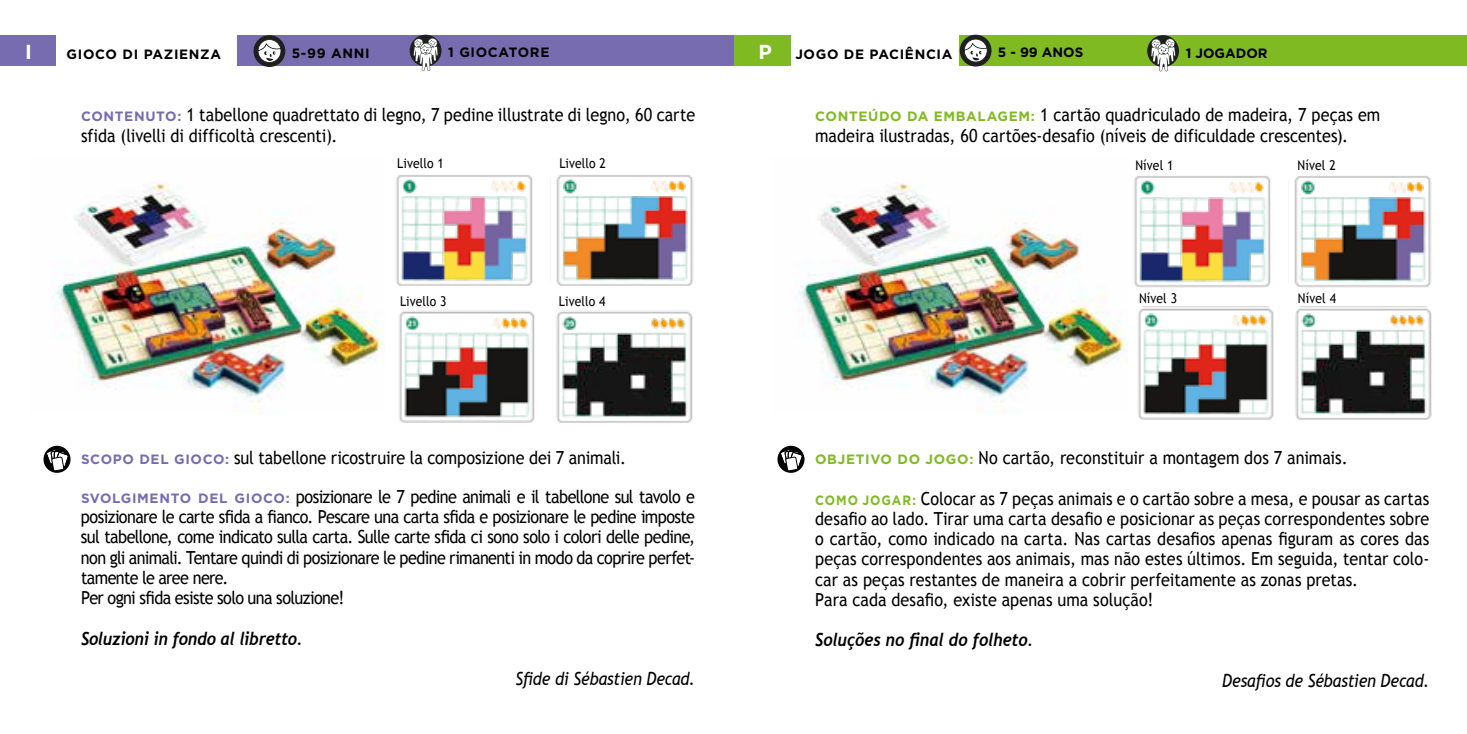
<style>
.page{position:relative;width:1467px;height:734px;background:#fff}
.page>*{position:absolute;margin:0;border:0;box-sizing:border-box;transform-origin:0 0}
.t1{font:700 20.25px "Gotham";color:#fff}
.t2{font:18px/20.2px "Trebuchet MS";letter-spacing:-.005em;color:#000;scale:.9 1}
.t3{font:18px/20.2px "Trebuchet MS";letter-spacing:-.04em;color:#000;scale:.9 1}
.t4{font:italic 700 18px "Trebuchet";letter-spacing:-.005em;color:#000;scale:.9 1}
.t5{font:italic 18px "Trebuchet MS";letter-spacing:-.01em;color:#000;scale:.9 1}
.t6{font:700 13.5px "Gotham";letter-spacing:.05em;color:#000}
.t7{font:13.5px "Trebuchet MS";letter-spacing:.005em;color:#000;scale:.9 1}
.t8{font:700 13.5px "Gotham";color:#000}
.s1{font-size:20.25px;color:#fff}
.s2{font-family:"Gotham";font-weight:700;font-size:13.5px;color:#776cb0}
.s3{font-family:"Gotham";font-weight:700;font-size:13.5px;color:#7fba23}
</style>
<div class="page">
<div style="left:0;top:36px;width:56px;height:30px;background:#776cb0"></div>
<div style="left:733px;top:36px;width:58px;height:30px;background:#7fba23"></div>
<div style="left:237px;top:36px;width:496px;height:30px;background:#776cb0"></div>
<div style="left:959px;top:36px;width:508px;height:30px;background:#7fba23"></div>
<div style="left:254px;top:35px;width:31px;height:32px;background:#201f1f;border-radius:50%"></div>
<svg style="left:258px;top:39px;width:23px;height:24px"></svg>
<div style="left:960px;top:35px;width:31px;height:31px;background:#201f1f;border-radius:50%"></div>
<svg style="left:964px;top:39px;width:24px;height:23px"></svg>
<svg style="left:777px;top:445px;width:27px;height:28px"></svg>
<svg style="left:779px;top:448px;width:24px;height:24px"></svg>
<svg style="left:44px;top:445px;width:27px;height:28px"></svg>
<svg style="left:45px;top:448px;width:24px;height:24px"></svg>
<div style="left:410px;top:35px;width:31px;height:31px;background:#201f1f;border-radius:50%"></div>
<svg style="left:413px;top:38px;width:25px;height:33px"></svg>
<svg style="left:1147px;top:35px;width:32px;height:32px"></svg>
<svg style="left:1151px;top:39px;width:24px;height:32px"></svg>
<img style="left:396px;top:175px;width:137px;height:111px">
<img style="left:556px;top:175px;width:137px;height:111px">
<img style="left:399px;top:310px;width:136px;height:112px">
<img style="left:556px;top:310px;width:137px;height:113px">
<img style="left:54px;top:183px;width:330px;height:231px">
<img style="left:1134px;top:176px;width:137px;height:111px">
<img style="left:1294px;top:176px;width:137px;height:111px">
<img style="left:1138px;top:307px;width:136px;height:112px">
<img style="left:1295px;top:307px;width:137px;height:113px">
<img style="left:797px;top:183px;width:330px;height:231px">
<p class="t1" style="left:25px;top:40px;width:8px">I</p>
<p class="t6" style="left:67px;top:46px;width:156px">GIOCO DI PAZIENZA</p>
<p class="t6" style="left:292px;top:45px;width:79px">5-99 ANNI</p>
<p class="t6" style="left:758px;top:46px;width:196px"><span class="s1">P</span> JOGO DE PACIÊNCIA</p>
<p class="t6" style="left:998px;top:45px;width:87px">5 - 99 ANOS</p>
<p class="t6" style="left:448px;top:45px;width:103px">1 GIOCATORE</p>
<p class="t8" style="left:1186px;top:45px;width:83px">1 JOGADOR</p>
<p class="t2" style="left:81px;top:105px;width:684px"><span class="s2">CONTENUTO:</span> 1 tabellone quadrettato di legno, 7 pedine illustrate di legno, 60 carte sfida (livelli di difficoltà crescenti).</p>
<p class="t2" style="left:815px;top:105px;width:630px"><span class="s3">CONTEÚDO DA EMBALAGEM:</span> 1 cartão quadriculado de madeira, 7 peças em madeira ilustradas, 60 cartões-desafio (níveis de dificuldade crescentes).</p>
<p class="t7" style="left:397px;top:156px;width:53px">Livello 1</p>
<p class="t7" style="left:559px;top:156px;width:53px">Livello 2</p>
<p class="t7" style="left:1135px;top:157px;width:44px">Nível 1</p>
<p class="t7" style="left:1298px;top:157px;width:44px">Nível 2</p>
<p class="t7" style="left:400px;top:293px;width:53px">Livello 3</p>
<p class="t7" style="left:559px;top:293px;width:53px">Livello 4</p>
<p class="t7" style="left:1139px;top:290px;width:44px">Nível 3</p>
<p class="t7" style="left:1298px;top:290px;width:44px">Nível 4</p>
<p class="t2" style="left:81px;top:438px;width:684px;line-height:38.7px"><span class="s2">SCOPO DEL GIOCO:</span> sul tabellone ricostruire la composizione dei 7 animali.<br><span class="s2">SVOLGIMENTO DEL GIOCO:</span> posizionare le 7 pedine animali e il tabellone sul tavolo e</p>
<p class="t3" style="left:81px;top:506px;width:684px">posizionare le carte sfida a fianco. Pescare una carta sfida e posizionare le pedine imposte sul tabellone, come indicato sulla carta. Sulle carte sfida ci sono solo i colori delle pedine, non gli animali. Tentare quindi di posizionare le pedine rimanenti in modo da coprire perfet&shy;tamente le aree nere.<br>Per ogni sfida esiste solo una soluzione!</p>
<p class="t4" style="left:81px;top:627px;width:248px">Soluzioni in fondo al libretto.</p>
<p class="t5" style="left:516px;top:668px;width:201px">Sfide di Sébastien Decad.</p>
<p class="t2" style="left:815px;top:447px;width:593px"><span class="s3">OBJETIVO DO JOGO:</span> No cartão, reconstituir a montagem dos 7 animais.</p>
<p class="t2" style="left:815px;top:488px;width:684px"><span class="s3">COMO JOGAR:</span> Colocar as 7 peças animais e o cartão sobre a mesa, e pousar as cartas desafio ao lado. Tirar uma carta desafio e posicionar as peças correspondentes sobre o cartão, como indicado na carta. Nas cartas desafios apenas figuram as cores das peças correspondentes aos animais, mas não estes últimos. Em seguida, tentar colo&shy;car as peças restantes de maneira a cobrir perfeitamente as zonas pretas.<br>Para cada desafio, existe apenas uma solução!</p>
<p class="t4" style="left:815px;top:629px;width:244px">Soluções no final do folheto.</p>
<p class="t5" style="left:1222px;top:669px;width:232px">Desafios de Sébastien Decad.</p>
</div>
